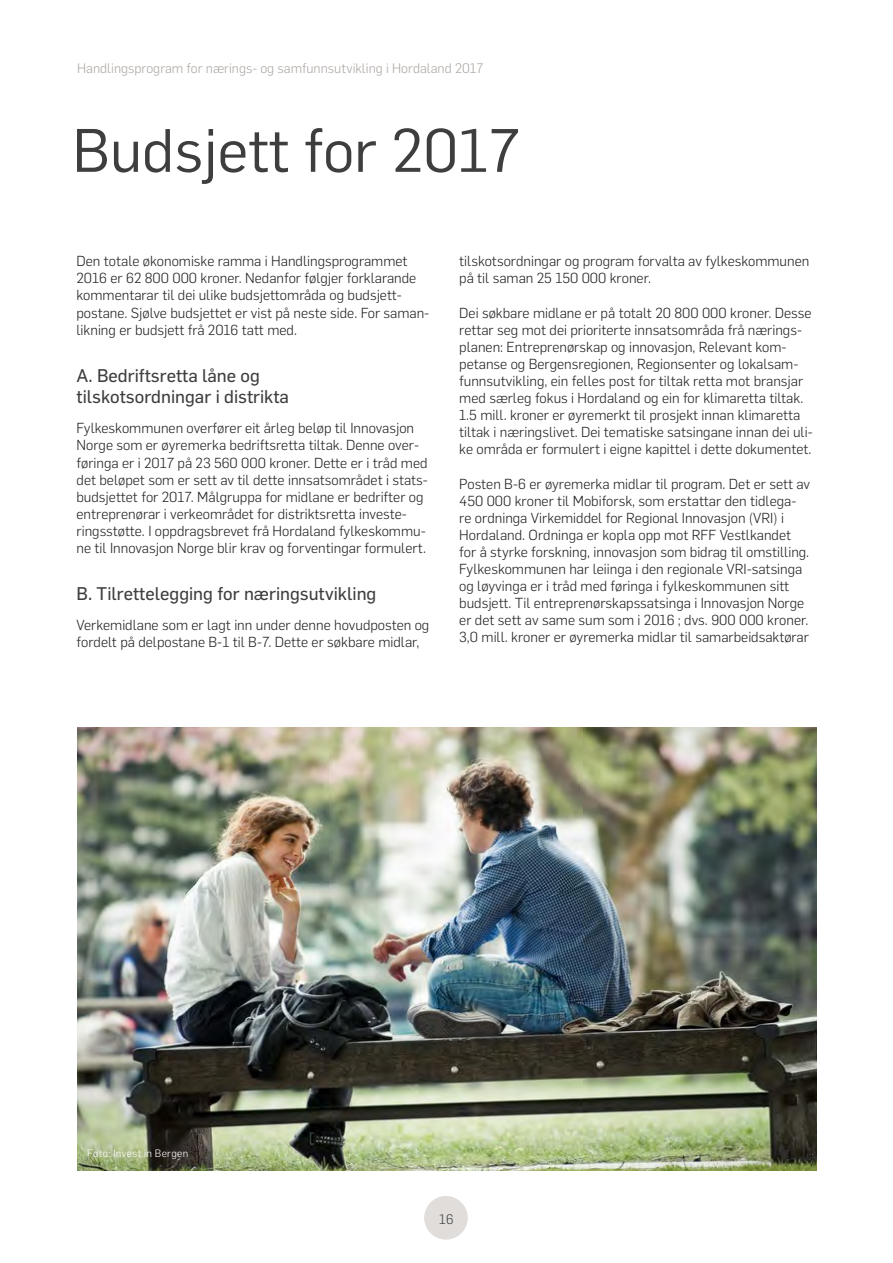
<style>
.page{position:relative;width:893px;height:1263px;background:#fff}
.page>*{position:absolute;margin:0;border:0;box-sizing:border-box;transform-origin:0 0}
.Kapitteltittel_-_1{font:60px "Flama";color:#3e3e3f}
.Kapitteltittel_-_3{font:18px/21.6px "Flama Basic";color:#3e3e3f}
.Brødtekst{font:300 14.25px/17.1px "Flama";color:#231f20}
.t1{font:300 13.5px "Flama";color:#aca6a2}
.t2{font:300 13.5px "Flama";color:#3e3e3f}
.Foto{font:300 10.5px "Flama";letter-spacing:.025em;color:#fff}
</style>
<div class="page">
<div style="left:424px;top:1196px;width:44px;height:43px;background:#e0dddb;border-radius:50%"></div>
<img style="left:77px;top:728px;width:739px;height:443px">
<p class="t1" style="left:77px;top:59px;width:408px">Handlingsprogram for nærings- og samfunnsutvikling i Hordaland 2017</p>
<p class="Kapitteltittel_-_1" style="left:72px;top:109px;width:449px">Budsjett for 2017</p>
<p class="Brødtekst" style="left:77px;top:252px;width:354px">Den totale økonomiske ramma i Handlingsprogrammet 2016 er 62 800 000 kroner. Nedanfor følgjer forklarande kommentarar til dei ulike budsjettområda og budsjett&shy;postane. Sjølve budsjettet er vist på neste side. For saman&shy;likning er budsjett frå 2016 tatt med.</p>
<p class="Kapitteltittel_-_3" style="left:77px;top:364px;width:214px">A. Bedriftsretta låne og tilskotsordningar i distrikta</p>
<p class="Brødtekst" style="left:77px;top:419px;width:353px">Fylkeskommunen overfører eit årleg beløp til Innovasjon Norge som er øyremerka bedriftsretta tiltak. Denne over&shy;føringa er i 2017 på 23 560 000 kroner. Dette er i tråd med det beløpet som er sett av til dette innsatsområdet i stats&shy;budsjettet for 2017. Målgruppa for midlane er bedrifter og entreprenørar i verkeområdet for distriktsretta investe&shy;ringsstøtte. I oppdragsbrevet frå Hordaland fylkeskommu&shy;ne til Innovasjon Norge blir krav og forventingar formulert.</p>
<p class="Kapitteltittel_-_3" style="left:77px;top:582px;width:301px">B. Tilrettelegging for næringsutvikling</p>
<p class="Brødtekst" style="left:77px;top:616px;width:354px">Verkemidlane som er lagt inn under denne hovudposten og fordelt på delpostane B-1 til B-7. Dette er søkbare midlar,</p>
<p class="Brødtekst" style="left:459px;top:252px;width:352px">tilskotsordningar og program forvalta av fylkeskommunen på til saman 25 150 000 kroner.</p>
<p class="Brødtekst" style="left:459px;top:303px;width:355px">Dei søkbare midlane er på totalt 20 800 000 kroner. Desse rettar seg mot dei prioriterte innsatsområda frå nærings&shy;planen: Entreprenørskap og innovasjon, Relevant kom&shy;petanse og Bergensregionen, Regionsenter og lokalsam&shy;funnsutvikling, ein felles post for tiltak retta mot bransjar med særleg fokus i Hordaland og ein for klimaretta tiltak.<br>1.5 mill. kroner er øyremerkt til prosjekt innan klimaretta tiltak i næringslivet. Dei tematiske satsingane innan dei uli&shy;ke områda er formulert i eigne kapittel i dette dokumentet.</p>
<p class="Brødtekst" style="left:459px;top:474px;width:352px">Posten B-6 er øyremerka midlar til program. Det er sett av 450 000 kroner til Mobiforsk, som erstattar den tidlega&shy;re ordninga Virkemiddel for Regional Innovasjon (VRI) i Hordaland. Ordninga er kopla opp mot RFF Vestlkandet for å styrke forskning, innovasjon som bidrag til omstilling.<br>Fylkeskommunen har leiinga i den regionale VRI-satsinga og løyvinga er i tråd med føringa i fylkeskommunen sitt budsjett. Til entreprenørskapssatsinga i Innovasjon Norge er det sett av same sum som i 2016 ; dvs. 900 000 kroner.<br>3,0 mill. kroner er øyremerka midlar til samarbeidsaktørar</p>
<p class="Foto" style="left:87px;top:1146px;width:103px">Foto: Invest in Bergen</p>
<p class="t2" style="left:439px;top:1210px;width:16px">16</p>
</div>
